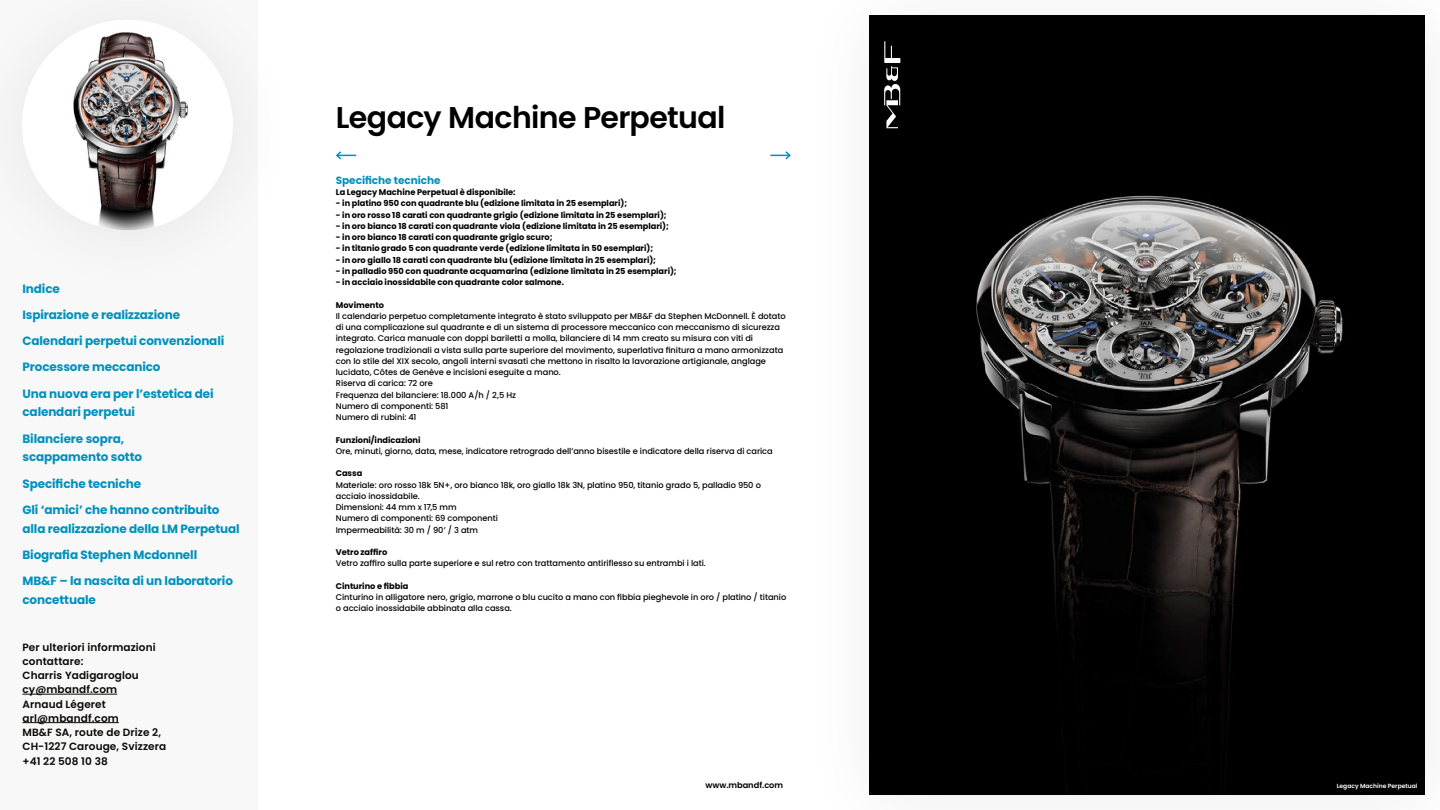
<style>
.page{position:relative;width:1440px;height:810px;background:#fff}
.page>*{position:absolute;margin:0;border:0;box-sizing:border-box;transform-origin:0 0}
.t1{font:600 30px "Poppins";letter-spacing:-.02em;color:#000}
.t2{font:700 12px/26.2px "Poppins";letter-spacing:-.01em;color:#0091bd}
.t3{font:600 10.5px/14.2px "Poppins";letter-spacing:.01em;color:#0b0904}
.t4{font:700 10.5px "Poppins";letter-spacing:-.005em;color:#0091bd}
.t5{font:500 8.25px/11.2px "Poppins";letter-spacing:-.005em;color:#000}
.t6{font:700 8.25px "Poppins";letter-spacing:-.005em;color:#000}
.t7{font:600 8.25px "Poppins";color:#000}
.t8{font:600 6px "Poppins";color:#fff}
</style>
<div class="page">
<div style="left:0;top:0;width:257px;height:810px;background:#f8f8f8"></div>
<div style="left:0;top:0;width:301px;height:301px;background:#f7f7f7"></div>
<img style="left:22px;top:20px;width:211px;height:210px;border-radius:105px">
<hr style="left:22px;top:694px;width:95px;height:1px;background:#0b0904">
<hr style="left:22px;top:722px;width:97px;height:1px;background:#0b0904">
<svg style="left:336px;top:151px;width:20px;height:9px"></svg>
<svg style="left:770px;top:151px;width:21px;height:9px"></svg>
<svg style="left:869px;top:15px;width:556px;height:781px;background:#121111"></svg>
<h2 class="t2" style="left:22px;top:275px;width:203px">Indice<br>Ispirazione e realizzazione<br>Calendari perpetui convenzionali<br>Processore meccanico<br>Una nuova era per l’estetica dei</h2>
<h2 class="t2" style="left:22px;top:399px;width:114px">calendari perpetui<br>Bilanciere sopra,</h2>
<h2 class="t2" style="left:22px;top:444px;width:198px">scappamento sotto<br>Specifiche tecniche<br>Gli ‘amici’ che hanno contribuito</h2>
<h2 class="t2" style="left:22px;top:515px;width:219px">alla realizzazione della LM Perpetual<br>Biografia Stephen Mcdonnell<br>MB&amp;F – la nascita di un laboratorio</h2>
<h2 class="t2" style="left:22px;top:587px;width:75px">concettuale</h2>
<p class="t3" style="left:22px;top:640px;width:145px">Per ulteriori informazioni contattare:<br>Charris Yadigaroglou cy@mbandf.com<br>Arnaud Légeret arl@mbandf.com<br>MB&amp;F SA, route de Drize 2,<br>CH-1227 Carouge, Svizzera +41 22 508 10 38</p>
<h1 class="t1" style="left:336px;top:100px;width:391px">Legacy Machine Perpetual</h1>
<p class="t4" style="left:336px;top:174px;width:106px">Specifiche tecniche</p>
<p class="t6" style="left:336px;top:187px;width:181px">La Legacy Machine Perpetual è disponibile:</p>
<p class="t6" style="left:336px;top:199px;width:293px">- in platino 950 con quadrante blu (edizione limitata in 25 esemplari);</p>
<p class="t6" style="left:336px;top:210px;width:332px">- in oro rosso 18 carati con quadrante grigio (edizione limitata in 25 esemplari);</p>
<p class="t6" style="left:336px;top:221px;width:335px">- in oro bianco 18 carati con quadrante viola (edizione limitata in 25 esemplari);</p>
<p class="t6" style="left:336px;top:232px;width:218px">- in oro bianco 18 carati con quadrante grigio scuro;</p>
<p class="t6" style="left:336px;top:244px;width:319px">- in titanio grado 5 con quadrante verde (edizione limitata in 50 esemplari);</p>
<p class="t6" style="left:336px;top:255px;width:322px">- in oro giallo 18 carati con quadrante blu (edizione limitata in 25 esemplari);</p>
<p class="t6" style="left:336px;top:266px;width:342px">- in palladio 950 con quadrante acquamarina (edizione limitata in 25 esemplari);</p>
<p class="t6" style="left:336px;top:277px;width:230px">- in acciaio inossidabile con quadrante color salmone.</p>
<p class="t6" style="left:336px;top:300px;width:50px">Movimento</p>
<p class="t5" style="left:336px;top:310px;width:451px">Il calendario perpetuo completamente integrato è stato sviluppato per MB&amp;F da Stephen McDonnell. È dotato di una complicazione sul quadrante e di un sistema di processore meccanico con meccanismo di sicurezza integrato. Carica manuale con doppi bariletti a molla, bilanciere di 14 mm creato su misura con viti di regolazione tradizionali a vista sulla parte superiore del movimento, superlativa finitura a mano armonizzata con lo stile del XIX secolo, angoli interni svasati che mettono in risalto la lavorazione artigianale, anglage lucidato, Côtes de Genève e incisioni eseguite a mano.<br>Riserva di carica: 72 ore<br>Frequenza del bilanciere: 18.000 A/h / 2,5 Hz<br>Numero di componenti: 581<br>Numero di rubini: 41</p>
<p class="t6" style="left:336px;top:435px;width:86px">Funzioni/indicazioni</p>
<p class="t5" style="left:336px;top:445px;width:438px">Ore, minuti, giorno, data, mese, indicatore retrogrado dell’anno bisestile e indicatore della riserva di carica</p>
<p class="t6" style="left:336px;top:469px;width:28px">Cassa</p>
<p class="t5" style="left:336px;top:479px;width:427px">Materiale: oro rosso 18k 5N+, oro bianco 18k, oro giallo 18k 3N, platino 950, titanio grado 5, palladio 950 o acciaio inossidabile.<br>Dimensioni: 44 mm x 17,5 mm<br>Numero di componenti: 69 componenti<br>Impermeabilità: 30 m / 90’ / 3 atm</p>
<p class="t6" style="left:336px;top:547px;width:53px">Vetro zaffiro</p>
<p class="t5" style="left:336px;top:558px;width:372px">Vetro zaffiro sulla parte superiore e sul retro con trattamento antiriflesso su entrambi i lati.</p>
<p class="t6" style="left:336px;top:581px;width:74px">Cinturino e fibbia</p>
<p class="t5" style="left:336px;top:592px;width:452px">Cinturino in alligatore nero, grigio, marrone o blu cucito a mano con fibbia pieghevole in oro / platino / titanio o acciaio inossidabile abbinata alla cassa.</p>
<p class="t7" style="left:705px;top:780px;width:79px">www.mbandf.com</p>
<p class="t8" style="left:1337px;top:782px;width:82px">Legacy Machine Perpetual</p>
</div>
